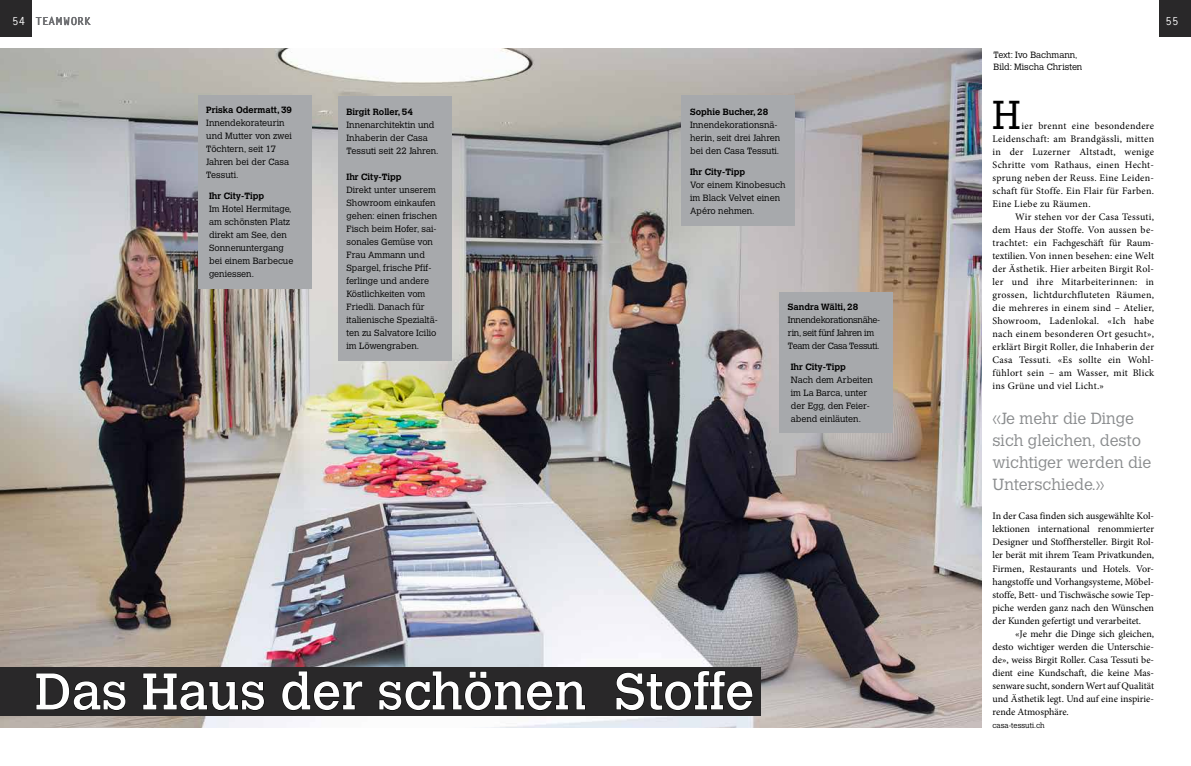
<style>
.page{position:relative;width:1191px;height:766px;background:#fff}
.page>*{position:absolute;margin:0;border:0;box-sizing:border-box;transform-origin:0 0}
.t1{font:51px "Calvert MT Std";color:#fefefe}
.t2{font:300 40px "Calvert MT Std";color:#000}
.t3{font:300 16px/22px "Calvert MT Std";color:#8a8c8e}
.t4{font:700 11px "Letter Gothic Std";letter-spacing:.01em;color:#6d6e71}
.t5{font:700 11px "Letter Gothic Std";color:#fff}
.t6{font:10px/13px "Minion Pro";letter-spacing:.01em;color:#000;text-align:justify}
.t7{font:300 9px/13px "Calvert MT Std";color:#000}
.t8{font:700 9px "Calvert MT Std";color:#000}
.t9{font:300 9px/13px "Calvert MT Std";letter-spacing:-.03em;color:#000}
.t10{font:300 7.5px "Calvert MT Std";color:#000}
.s1{color:#fff}
</style>
<div class="page">
<div style="left:0;top:0;width:31px;height:37px;background:#292829"></div>
<div style="left:1159px;top:0;width:32px;height:37px;background:#292829"></div>
<img style="left:0;top:49px;width:981px;height:678px">
<div style="left:0;top:667px;width:760px;height:48px;background:#292829"></div>
<svg style="left:36px;top:673px;width:90px;height:37px"></svg>
<svg style="left:143px;top:673px;width:121px;height:37px"></svg>
<svg style="left:282px;top:671px;width:81px;height:39px"></svg>
<svg style="left:379px;top:671px;width:206px;height:39px"></svg>
<svg style="left:616px;top:670px;width:137px;height:40px"></svg>
<div style="left:338px;top:97px;width:113px;height:264px;background:#a7a9ac"></div>
<div style="left:681px;top:96px;width:114px;height:130px;background:#a7a9ac"></div>
<div style="left:779px;top:292px;width:114px;height:141px;background:#a7a9ac"></div>
<div style="left:198px;top:95px;width:113px;height:193px;background:#a7a9ac"></div>
<p class="t4" style="left:12px;top:14px;width:80px"><span class="s1">54</span> TEAMWORK</p>
<p class="t5" style="left:1165px;top:14px;width:15px">55</p>
<p class="t8" style="left:206px;top:104px;width:87px">Priska Odermatt, 39</p>
<p class="t7" style="left:206px;top:116px;width:87px">Innendekorateurin und Mutter von zwei<br>Töchtern, seit 17<br>Jahren bei der Casa<br>Tessuti.</p>
<p class="t8" style="left:209px;top:190px;width:57px">Ihr City-Tipp</p>
<p class="t7" style="left:209px;top:203px;width:86px">Im Hotel Hermitage, am schönsten Platz direkt am See, den<br>Sonnenuntergang bei einem Barbecue geniessen.</p>
<p class="t8" style="left:346px;top:106px;width:68px">Birgit Roller, 54</p>
<p class="t7" style="left:346px;top:119px;width:93px">Innenarchitektin und<br>Inhaberin der Casa<br>Tessuti seit 22 Jahren.</p>
<p class="t8" style="left:346px;top:171px;width:57px">Ihr City-Tipp</p>
<p class="t7" style="left:346px;top:184px;width:93px">Direkt unter unserem<br>Showroom einkaufen gehen: einen frischen<br>Fisch beim Hofer, sai&shy;sonales Gemüse von<br>Frau Ammann und<br>Spargel, frische Pfif&shy;ferlinge und andere<br>Köstlichkeiten vom<br>Friedli. Danach für italienische Spezialtä&shy;ten zu Salvatore Icilio im Löwengraben.</p>
<p class="t8" style="left:690px;top:106px;width:80px">Sophie Bucher, 28</p>
<p class="t7" style="left:690px;top:118px;width:92px">Innendekorationsnä&shy;herin, seit drei Jahren bei den Casa Tessuti.</p>
<p class="t8" style="left:690px;top:166px;width:57px">Ihr City-Tipp</p>
<p class="t7" style="left:690px;top:178px;width:97px">Vor einem Kinobesuch im Black Velvet einen<br>Apéro nehmen.</p>
<p class="t8" style="left:788px;top:301px;width:72px">Sandra Wälti, 28</p>
<p class="t9" style="left:788px;top:313px;width:94px">Innendekorationsnähe&shy;rin, seit fünf Jahren im<br>Team der Casa Tessuti.</p>
<p class="t8" style="left:790px;top:361px;width:57px">Ihr City-Tipp</p>
<p class="t7" style="left:790px;top:373px;width:83px">Nach dem Arbeiten im La Barca, unter der Egg, den Feier&shy;abend einläuten.</p>
<h1 class="t1" style="left:35px;top:661px;width:721px">Das Haus der schönen Stoffe</h1>
<p class="t7" style="left:993px;top:49px;width:90px;line-height:12px">Text: Ivo Bachmann,<br>Bild: Mischa Christen</p>
<h2 class="t2" style="left:992px;top:92px;width:29px">H</h2>
<p class="t6" style="left:992px;top:119px;width:163px;text-indent:29px">ier brennt eine besondendere Leidenschaft: am Brandgässli, mitten in der Luzerner Altstadt, wenige Schritte vom Rathaus, einen Hecht&shy;sprung neben der Reuss. Eine Leiden&shy;schaft für Stoffe. Ein Flair für Farben.<br>Eine Liebe zu Räumen.</p>
<p class="t6" style="left:992px;top:210px;width:163px;text-indent:23px">Wir stehen vor der Casa Tessuti, dem Haus der Stoffe. Von aussen be&shy;trachtet: ein Fachgeschäft für Raum&shy;textilien. Von innen besehen: eine Welt der Ästhetik. Hier arbeiten Birgit Rol&shy;ler und ihre Mitarbeiterinnen: in grossen, lichtdurchfluteten Räumen, die mehreres in einem sind – Atelier, Showroom, Ladenlokal. «Ich habe nach einem besonderen Ort gesucht», erklärt Birgit Roller, die Inhaberin der Casa Tessuti. «Es sollte ein Wohl&shy;fühlort sein – am Wasser, mit Blick ins Grüne und viel Licht.»</p>
<h3 class="t3" style="left:992px;top:408px;width:160px">«Je mehr die Dinge sich gleichen, desto wichtiger werden die<br>Unterschiede.»</h3>
<p class="t6" style="left:992px;top:509px;width:163px">In der Casa finden sich ausgewählte Kol&shy;lektionen international renommierter Designer und Stoffhersteller. Birgit Rol&shy;ler berät mit ihrem Team Privatkunden, Firmen, Restaurants und Hotels. Vor&shy;hangstoffe und Vorhangsysteme, Möbel&shy;stoffe, Bett- und Tischwäsche sowie Tep&shy;piche werden ganz nach den Wünschen der Kunden gefertigt und verarbeitet.</p>
<p class="t6" style="left:992px;top:626px;width:163px;text-indent:23px">«Je mehr die Dinge sich gleichen, desto wichtiger werden die Unterschie&shy;de», weiss Birgit Roller. Casa Tessuti be&shy;dient eine Kundschaft, die keine Mas&shy;senware sucht, sondern Wert auf Qualität und Ästhetik legt. Und auf eine inspirie&shy;rende Atmosphäre.</p>
<p class="t10" style="left:992px;top:721px;width:54px">casa-tessuti.ch</p>
</div>
